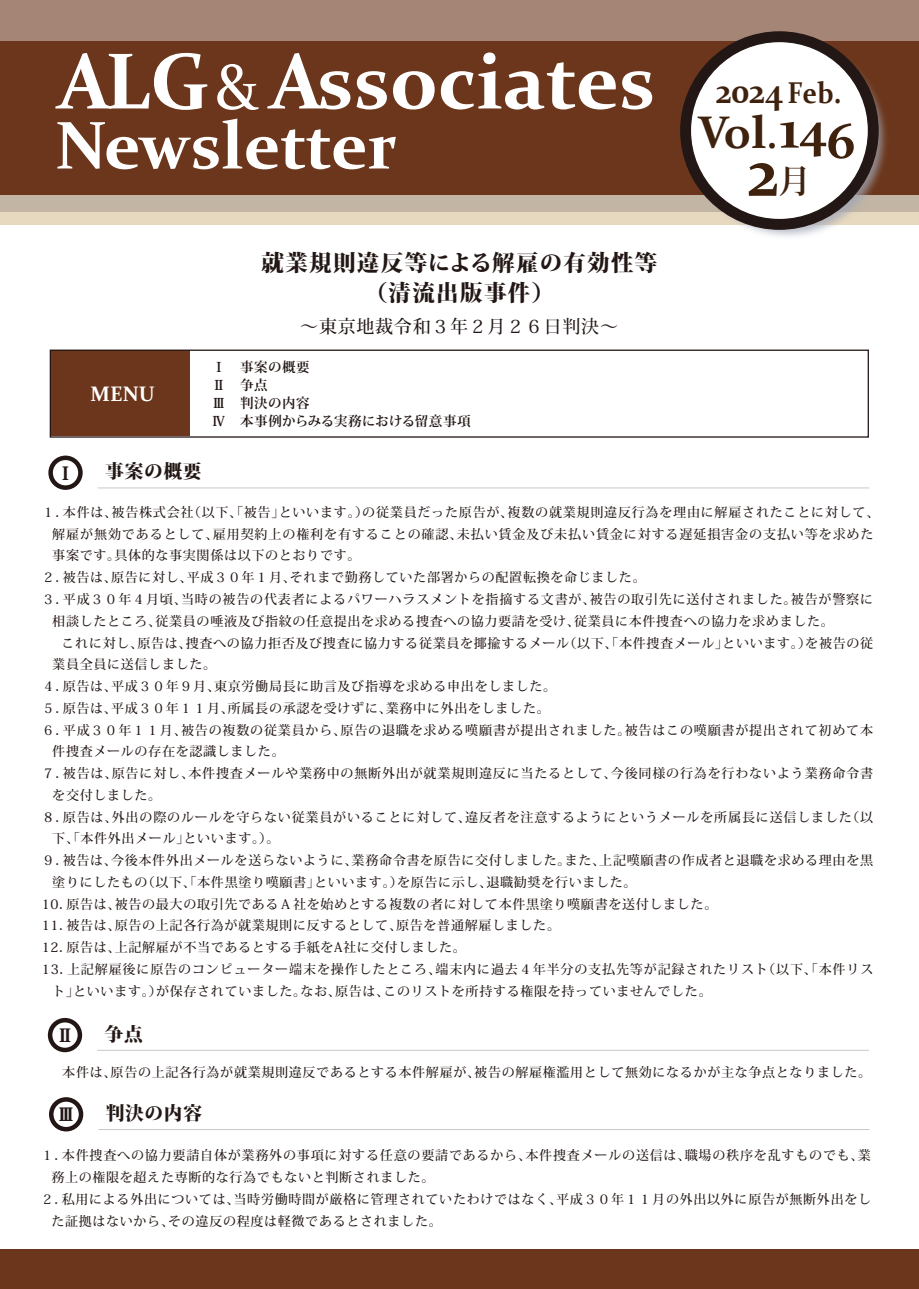
<style>
.page{position:relative;width:919px;height:1289px;background:#fff}
.page>*{position:absolute;margin:0;border:0;box-sizing:border-box;transform-origin:0 0}
.t1{font:700 79.8px "Constantia";color:#fff}
.t2{font:700 70.5px "Constantia";color:#3f220e;scale:.93 1}
.t3{font:700 67.8px "Constantia";color:#fff}
.t4{font:700 55.8px "Constantia";color:#fff}
.t5{font:700 45.75px "Constantia";color:#3f220e}
.t6{font:700 36.75px "Constantia";color:#3f220e;scale:.9 1}
.t7{font:700 33px "Koz Min Pr 6 N";color:#3f220e}
.t8{font:800 22.5px/30px "Koz Min Pro";letter-spacing:.06em;color:#221714;text-align:center}
.t9{font:700 21px "Constantia";color:#fff}
.t10{font:800 18.75px "Koz Min Pro";letter-spacing:.04em;color:#221714}
.t11{font:500 18px "Koz Min Pro";letter-spacing:.04em;color:#221714}
.t12{font:800 18px "Koz Min Pro";color:#221714;scale:.96 1}
.t13{font:700 13.5px/18px "Koz Min Pro";letter-spacing:.03em;color:#221714}
.t14{font:500 13.05px "Koz Min Pro";letter-spacing:.05em;color:#221714}
.s1{font-weight:400;font-size:66px}
.s2{font-size:30px}
.s3{font-size:36.75px}
.s4{font-size:55.35px;color:#3e220e}
.s5{font-size:51px;color:#3e220e}
</style>
<div class="page">
<div style="left:0;top:1249px;width:918px;height:39px;background:#6b361b"></div>
<div style="left:0;top:0;width:918px;height:195px;background:#6b361b"></div>
<svg style="left:0;top:195px;width:918px;height:30px;fill:#c2b5a4"></svg>
<div style="left:0;top:0;width:918px;height:41px;background:#a58575"></div>
<hr style="left:98px;top:487px;width:771px;height:1px;background:#c9c9c9">
<svg style="left:51px;top:458px;width:29px;height:29px"></svg>
<div style="left:48px;top:455px;width:35px;height:35px;border:4px solid #221714;border-radius:50%"></div>
<div style="left:50px;top:350px;width:140px;height:86px;background:#6b361b"></div>
<div style="left:50px;top:349px;width:818px;height:88px;border:1px solid #221714"></div>
<img style="left:753px;top:102px;width:139px;height:135px">
<svg style="left:679px;top:31px;width:200px;height:199px"></svg>
<hr style="left:97px;top:1049px;width:771px;height:1px;background:#c9c9c9">
<svg style="left:50px;top:1020px;width:30px;height:29px"></svg>
<div style="left:48px;top:1017px;width:34px;height:35px;border:4px solid #221714;border-radius:50%"></div>
<hr style="left:98px;top:1129px;width:771px;height:1px;background:#c9c9c9">
<svg style="left:51px;top:1099px;width:30px;height:30px"></svg>
<div style="left:49px;top:1097px;width:34px;height:34px;border:4px solid #221714;border-radius:50%"></div>
<h1 class="t1" style="left:57px;top:26px;width:599px">ALG<span class="s1">&amp;</span>Associates</h1>
<h3 class="t3" style="left:55px;top:99px;width:343px">Newsletter</h3>
<h3 class="t4" style="left:105px;top:43px;width:486px">vance Legal Group</h3>
<h3 class="t8" style="left:261px;top:246px;width:397px">就業規則違反等による解雇の有効性等（清流出版事件）</h3>
<h3 class="t9" style="left:91px;top:379px;width:66px">MENU</h3>
<h3 class="t11" style="left:300px;top:313px;width:319px">～東京地裁令和３年２月２６日判決～</h3>
<p class="t13" style="left:212px;top:357px;width:260px">Ⅰ　事案の概要<br>Ⅱ　争点<br>Ⅲ　判決の内容<br>Ⅳ　本事例からみる実務における留意事項</p>
<h3 class="t12" style="left:57px;top:459px;width:19px">Ⅰ</h3>
<h3 class="t10" style="left:105px;top:457px;width:98px">事案の概要</h3>
<h3 class="t6" style="left:715px;top:65px;width:141px">2024 <span class="s2">Feb.</span></h3>
<h3 class="t5" style="left:698px;top:101px;width:158px">Vol<span class="s3">.</span><span class="s4">1</span><span class="s5">46</span></h3>
<h2 class="t2" style="left:747px;top:123px;width:36px">2</h2>
<h3 class="t7" style="left:778px;top:162px;width:34px">月</h3>
<p class="t14" style="left:42px;top:503px;width:839px">１．本件は、被告株式会社（以下、「被告」といいます。）の従業員だった原告が、複数の就業規則違反行為を理由に解雇されたことに対して、</p>
<p class="t14" style="left:52px;top:524px;width:822px">解雇が無効であるとして、雇用契約上の権利を有することの確認、未払い賃金及び未払い賃金に対する遅延損害金の支払い等を求めた</p>
<p class="t14" style="left:52px;top:546px;width:309px">事案です。具体的な事実関係は以下のとおりです。</p>
<p class="t14" style="left:42px;top:568px;width:605px">２．被告は、原告に対し、平成３０年１月、それまで勤務していた部署からの配置転換を命じました。</p>
<p class="t14" style="left:42px;top:590px;width:832px">３．平成３０年４月頃、当時の被告の代表者によるパワーハラスメントを指摘する文書が、被告の取引先に送付されました。被告が警察に</p>
<p class="t14" style="left:52px;top:611px;width:783px">相談したところ、従業員の唾液及び指紋の任意提出を求める捜査への協力要請を受け、従業員に本件捜査への協力を求めました。</p>
<p class="t14" style="left:48px;top:633px;width:826px">　これに対し、原告は、捜査への協力拒否及び捜査に協力する従業員を揶揄するメール（以下、「本件捜査メール」といいます。）を被告の従</p>
<p class="t14" style="left:52px;top:655px;width:165px">業員全員に送信しました。</p>
<p class="t14" style="left:42px;top:677px;width:516px">４．原告は、平成３０年９月、東京労働局長に助言及び指導を求める申出をしました。</p>
<p class="t14" style="left:42px;top:698px;width:509px">５．原告は、平成３０年１１月、所属長の承認を受けずに、業務中に外出をしました。</p>
<p class="t14" style="left:42px;top:720px;width:832px">６．平成３０年１１月、被告の複数の従業員から、原告の退職を求める嘆願書が提出されました。被告はこの嘆願書が提出されて初めて本</p>
<p class="t14" style="left:52px;top:742px;width:234px">件捜査メールの存在を認識しました。</p>
<p class="t14" style="left:42px;top:764px;width:832px">７．被告は、原告に対し、本件捜査メールや業務中の無断外出が就業規則違反に当たるとして、今後同様の行為を行わないよう業務命令書</p>
<p class="t14" style="left:52px;top:785px;width:110px">を交付しました。</p>
<p class="t14" style="left:42px;top:807px;width:832px">８．原告は、外出の際のルールを守らない従業員がいることに対して、違反者を注意するようにというメールを所属長に送信しました（以</p>
<p class="t14" style="left:52px;top:829px;width:229px">下、「本件外出メール」といいます。）。</p>
<p class="t14" style="left:42px;top:851px;width:832px">９．被告は、今後本件外出メールを送らないように、業務命令書を原告に交付しました。また、上記嘆願書の作成者と退職を求める理由を黒</p>
<p class="t14" style="left:52px;top:872px;width:585px">塗りにしたもの（以下、「本件黒塗り嘆願書」といいます。）を原告に示し、退職勧奨を行いました。</p>
<p class="t14" style="left:42px;top:894px;width:677px">10．原告は、被告の最大の取引先であるＡ社を始めとする複数の者に対して本件黒塗り嘆願書を送付しました。</p>
<p class="t14" style="left:42px;top:916px;width:519px">11．被告は、原告の上記各行為が就業規則に反するとして、原告を普通解雇しました。</p>
<p class="t14" style="left:42px;top:938px;width:425px">12．原告は、上記解雇が不当であるとする手紙をA社に交付しました。</p>
<p class="t14" style="left:42px;top:959px;width:833px">13．上記解雇後に原告のコンピューター端末を操作したところ、端末内に過去４年半分の支払先等が記録されたリスト（以下、「本件リス</p>
<p class="t14" style="left:52px;top:981px;width:661px">ト」といいます。）が保存されていました。なお、原告は、このリストを所持する権限を持っていませんでした。</p>
<h3 class="t12" style="left:56px;top:1022px;width:19px">Ⅱ</h3>
<h3 class="t10" style="left:105px;top:1019px;width:40px">争点</h3>
<p class="t14" style="left:62px;top:1062px;width:810px">本件は、原告の上記各行為が就業規則違反であるとする本件解雇が、被告の解雇権濫用として無効になるかが主な争点となりました。</p>
<h3 class="t12" style="left:57px;top:1101px;width:19px">Ⅲ</h3>
<h3 class="t10" style="left:106px;top:1099px;width:98px">判決の内容</h3>
<p class="t14" style="left:41px;top:1146px;width:831px">１．本件捜査への協力要請自体が業務外の事項に対する任意の要請であるから、本件捜査メールの送信は、職場の秩序を乱すものでも、業</p>
<p class="t14" style="left:51px;top:1167px;width:385px">務上の権限を超えた専断的な行為でもないと判断されました。</p>
<p class="t14" style="left:41px;top:1189px;width:831px">２．私用による外出については、当時労働時間が厳格に管理されていたわけではなく、平成３０年１１月の外出以外に原告が無断外出をし</p>
<p class="t14" style="left:51px;top:1211px;width:392px">た証拠はないから、その違反の程度は軽微であるとされました。</p>
</div>
